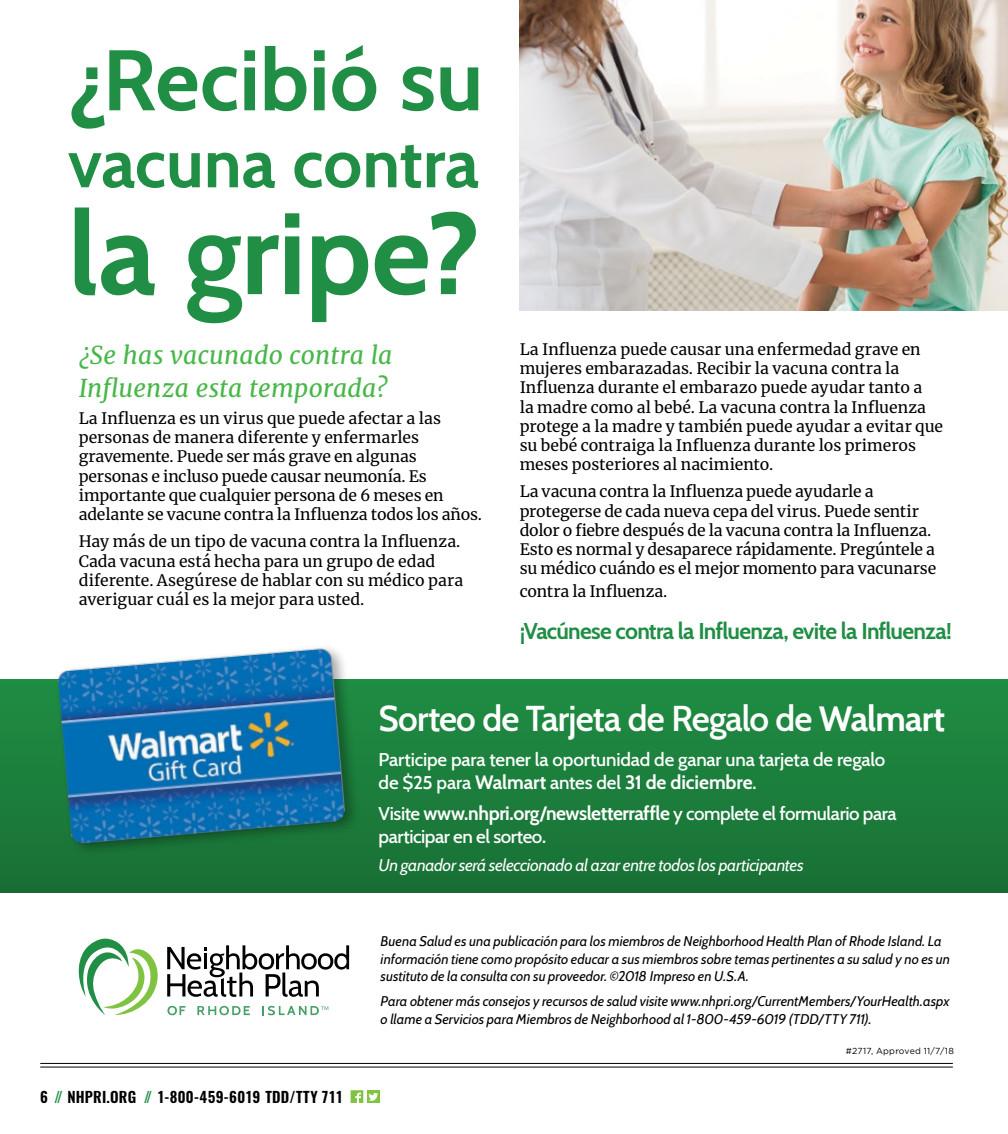
<style>
.page{position:relative;width:1008px;height:1134px;background:#fff}
.page>*{position:absolute;margin:0;border:0;box-sizing:border-box;transform-origin:0 0}
.t1{font:700 115.5px "Cabin";letter-spacing:-.005em;color:#208e44}
.t2{font:700 85.75px "Cabin";color:#208e44}
.t3{font:700 68.25px "Cabin";color:#208e44}
.body{font:600 35px "Cabin";letter-spacing:-.025em;color:#fff}
.body-2{font:italic 24.5px/33.2px "Merriweather";letter-spacing:.01em;color:#48b749}
.body-3{font:700 22.75px "Cabin";letter-spacing:-.035em;color:#208e44}
.body-4{font:700 19.25px "Cabin";letter-spacing:-.005em;color:#fff}
.body-5{font:500 18.9px/22.6px "Cabin";letter-spacing:-.015em;color:#fff}
.body-6{font:italic 16.97px "Cabin";letter-spacing:-.02em;color:#fff}
.body-7{font:15.75px/19.2px "Merriweather";letter-spacing:-.005em;color:#000}
.t4{font:600 14.88px "Oswald";letter-spacing:.015em;color:#000}
.side_bar_footer{font:italic 14px/17.5px "Cabin";letter-spacing:.005em;color:#000}
.t5{font:8.75px "Gotham";letter-spacing:.03em;color:#000}
.s1{font-weight:700}
.s2{font-weight:500;font-size:18.9px}
.s3{font-weight:700;font-size:19.25px}
.s4{color:#208e44}
</style>
<div class="page">
<svg style="left:167px;top:945px;width:182px;height:52px"></svg>
<svg style="left:78px;top:938px;width:80px;height:78px"></svg>
<svg style="left:167px;top:1006px;width:18px;height:9px"></svg>
<svg style="left:197px;top:1006px;width:53px;height:9px"></svg>
<svg style="left:262px;top:1006px;width:66px;height:9px"></svg>
<svg style="left:351px;top:1090px;width:12px;height:13px"></svg>
<div style="left:367px;top:1090px;width:13px;height:13px;background:#80c342"></div>
<svg style="left:369px;top:1093px;width:9px;height:8px"></svg>
<hr style="left:40px;top:1063px;width:913px;height:1px;background:#000">
<hr style="left:40px;top:1067px;width:913px;height:1px;background:#000">
<div style="left:0;top:679px;width:1008px;height:214px;background:linear-gradient(to bottom,#1f8d44,#196f35)"></div>
<img style="left:520px;top:0;width:488px;height:310px">
<div style="left:55px;top:643px;width:307px;height:214px;background:#000;opacity:.32"></div>
<img style="left:51px;top:643px;width:302px;height:214px">
<p class="t2" style="left:68px;top:13px;width:417px">¿Recibió su</p>
<p class="t3" style="left:68px;top:110px;width:413px">vacuna contra</p>
<p class="t1" style="left:68px;top:163px;width:414px">la gripe?</p>
<p class="body-2" style="left:79px;top:337px;width:315px">¿Se has vacunado contra la<br>Influenza esta temporada?</p>
<p class="body-7" style="left:79px;top:408px;width:405px">La Influenza es un virus que puede afectar a las personas de manera diferente y enfermarles gravemente. Puede ser más grave en algunas personas e incluso puede causar neumonía. Es importante que cualquier persona de 6 meses en adelante se vacune contra la Influenza todos los años.</p>
<p class="body-7" style="left:79px;top:531px;width:386px">Hay más de un tipo de vacuna contra la Influenza.<br>Cada vacuna está hecha para un grupo de edad diferente. Asegúrese de hablar con su médico para averiguar cuál es la mejor para usted.</p>
<p class="body-7" style="left:520px;top:339px;width:425px">La Influenza puede causar una enfermedad grave en mujeres embarazadas. Recibir la vacuna contra la Influenza durante el embarazo puede ayudar tanto a<br>la madre como al bebé. La vacuna contra la Influenza protege a la madre y también puede ayudar a evitar que su bebé contraiga la Influenza durante los primeros meses posteriores al nacimiento.</p>
<p class="body-7" style="left:520px;top:482px;width:418px">La vacuna contra la Influenza puede ayudarle a protegerse de cada nueva cepa del virus. Puede sentir dolor o fiebre después de la vacuna contra la Influenza.<br>Esto es normal y desaparece rápidamente. Pregúntele a su médico cuándo es el mejor momento para vacunarse</p>
<p class="body-7" style="left:520px;top:581px;width:149px">contra la Influenza.</p>
<p class="body-3" style="left:520px;top:613px;width:434px">¡Vacúnese contra la Influenza, evite la Influenza!</p>
<p class="body" style="left:379px;top:691px;width:568px">Sorteo de Tarjeta de Regalo de <span class="s1">Walmart</span></p>
<p class="body-5" style="left:379px;top:747px;width:508px">Participe para tener la oportunidad de ganar una tarjeta de regalo</p>
<p class="body-4" style="left:379px;top:767px;width:379px"><span class="s2">de $25 para</span> Walmart <span class="s2">antes del</span> 31 de diciembre<span class="s2">.</span></p>
<p class="body-5" style="left:379px;top:801px;width:520px">Visite <span class="s3">www.nhpri.org/newsletterraffle</span> y complete el formulario para participar en el sorteo.</p>
<p class="body-6" style="left:379px;top:852px;width:427px">Un ganador será seleccionado al azar entre todos los participantes</p>
<p class="t4" style="left:40px;top:1087px;width:304px">6 <span class="s4">//</span> NHPRI.ORG <span class="s4">//</span> 1-800-459-6019 TDD/TTY 711</p>
<p class="side_bar_footer" style="left:381px;top:931px;width:571px">Buena Salud es una publicación para los miembros de Neighborhood Health Plan of Rhode Island. La información tiene como propósito educar a sus miembros sobre temas pertinentes a su salud y no es un sustituto de la consulta con su proveedor. ©2018 Impreso en U.S.A.</p>
<p class="side_bar_footer" style="left:381px;top:991px;width:570px">Para obtener más consejos y recursos de salud visite www.nhpri.org/CurrentMembers/YourHealth.aspx</p>
<p class="side_bar_footer" style="left:381px;top:1009px;width:492px">o llame a Servicios para Miembros de Neighborhood al 1-800-459-6019 (TDD/TTY 711).</p>
<p class="t5" style="left:846px;top:1046px;width:110px">#2717, Approved 11/7/18</p>
</div>
